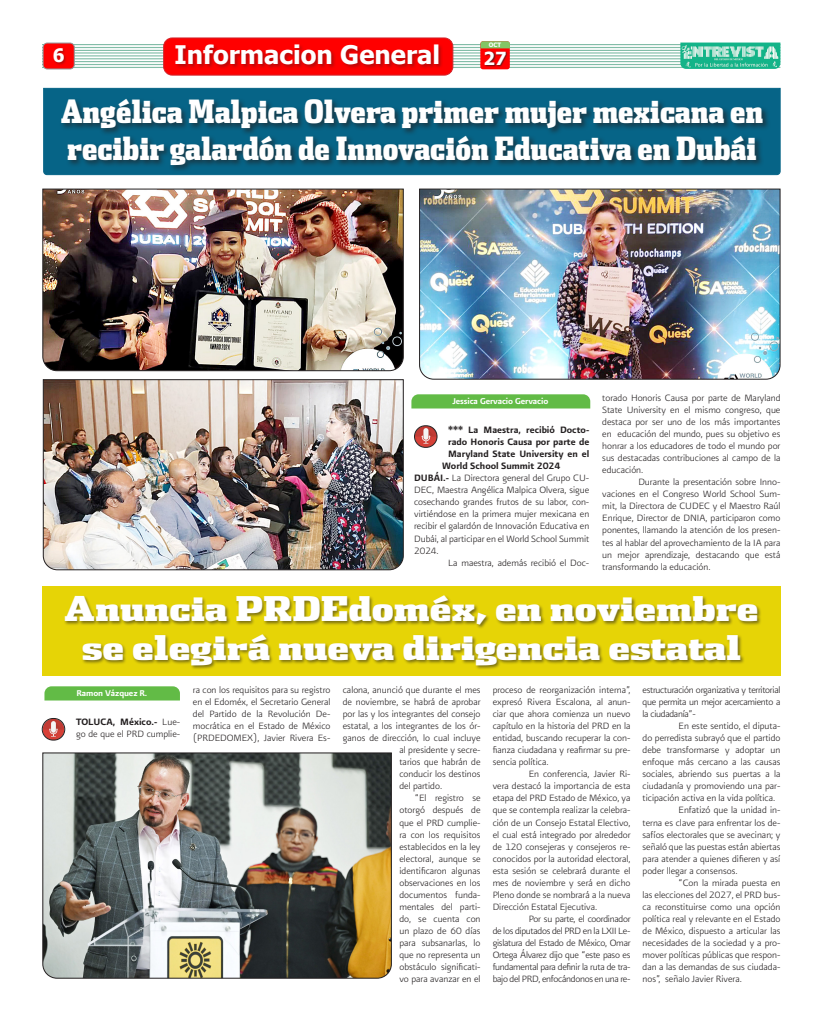
<style>
.page{position:relative;width:823px;height:1021px;background:#fff}
.page>*{position:absolute;margin:0;border:0;box-sizing:border-box;transform-origin:0 0}
.TEXTO-COMUN{font:900 33.8px/38.7px "Dispatch Comp";color:#fff;text-align:center;scale:1.42 1}
.TEXTO-COMUN-2{font:900 31.8px/36.3px "Dispatch Comp";color:#fff;scale:1.07 1}
.t1{font:700 25.5px "Tahoma";color:#fff}
.t2{font:700 18.5px "Tahoma";color:#fff}
.t3{font:700 18px "Tahoma";color:#fff}
.TEXTO-COMUN-3{font:11px/12px "Presidencia Fina";color:#231f20;text-align:justify}
.TEXTO-COMUN-4{font:11px "Presidencia Firme";color:#231f20}
.ENTRADA{font:10px "Presidencia Firme";letter-spacing:-.01em;color:#fff}
.t4{font:700 6px "Tahoma";color:#fff}
.s1{font-family:"Presidencia Firme"}
</style>
<div class="page">
<hr style="left:42px;top:44px;width:738px;height:1px;background:#83bda8">
<hr style="left:42px;top:47px;width:738px;height:1px;background:#83bda8">
<hr style="left:42px;top:50px;width:738px;height:1px;background:#83bda8">
<hr style="left:42px;top:52px;width:738px;height:2px;background:#83bda8">
<hr style="left:42px;top:55px;width:738px;height:1px;background:#83bda8">
<hr style="left:42px;top:58px;width:738px;height:1px;background:#83bda8">
<hr style="left:42px;top:61px;width:738px;height:1px;background:#83bda8">
<hr style="left:42px;top:64px;width:738px;height:1px;background:#83bda8">
<hr style="left:42px;top:67px;width:738px;height:1px;background:#83bda8">
<img style="left:680px;top:43px;width:100px;height:26px">
<svg style="left:480px;top:41px;width:29px;height:28px"></svg>
<svg style="left:480px;top:41px;width:29px;height:7px"></svg>
<div style="left:484px;top:51px;width:23px;height:16px;background:#231f20;opacity:.75"></div>
<div style="left:43px;top:43px;width:31px;height:26px;background:#f00;border-radius:4px"></div>
<div style="left:53px;top:48px;width:14px;height:18px;background:#231f20;opacity:.34"></div>
<div style="left:43px;top:43px;width:32px;height:26px;border:1px solid #939598;border-radius:4px"></div>
<div style="left:163px;top:38px;width:289px;height:37px;background:#f00;border-radius:9px"></div>
<div style="left:175px;top:44px;width:268px;height:25px;background:#231f20;opacity:.34"></div>
<div style="left:163px;top:37px;width:290px;height:39px;border:1px solid #d1232a;border-radius:9px"></div>
<img style="left:42px;top:188px;width:361px;height:183px">
<img style="left:43px;top:379px;width:360px;height:191px">
<img style="left:419px;top:188px;width:361px;height:191px">
<img style="left:414px;top:426px;width:23px;height:21px;border-radius:11px">
<div style="left:414px;top:425px;width:23px;height:22px;border:1px solid #231f20;border-radius:11px"></div>
<svg style="left:411px;top:394px;width:179px;height:14px;background:#67bd4c"></svg>
<svg style="left:43px;top:88px;width:737px;height:87px;background:#0b5775"></svg>
<div style="left:42px;top:586px;width:738px;height:89px;background:#e6d406"></div>
<div style="left:64px;top:595px;width:697px;height:75px;background:#231f20;opacity:.55"></div>
<img style="left:42px;top:752px;width:349px;height:226px">
<img style="left:42px;top:718px;width:23px;height:22px;border-radius:11px">
<div style="left:42px;top:718px;width:23px;height:22px;border:1px solid #231f20;border-radius:11px"></div>
<svg style="left:44px;top:686px;width:136px;height:14px;background:#68bd4d"></svg>
<p class="t4" style="left:488px;top:40px;width:14px">OCT</p>
<p class="t2" style="left:53px;top:42px;width:13px">6</p>
<p class="t1" style="left:174px;top:37px;width:267px">Informacion General</p>
<p class="t3" style="left:483px;top:45px;width:24px">27</p>
<p class="TEXTO-COMUN-2" style="left:61px;top:92px;width:657px">Angélica Malpica Olvera primer mujer mexicana en recibir galardón de Innovación Educativa en Dubái</p>
<p class="ENTRADA" style="left:452px;top:395px;width:97px">Jessica Gervacio Gervacio</p>
<p class="TEXTO-COMUN-4" style="left:448px;top:424px;width:142px">*** La Maestra, recibió Docto-</p>
<p class="TEXTO-COMUN-4" style="left:448px;top:436px;width:143px">rado Honoris Causa por parte de</p>
<p class="TEXTO-COMUN-4" style="left:448px;top:448px;width:143px">Maryland State University en el</p>
<p class="TEXTO-COMUN-4" style="left:442px;top:460px;width:120px">World School Summit 2024</p>
<p class="TEXTO-COMUN-3" style="left:414px;top:472px;width:177px"><span class="s1">DUBÁI.-</span> La Directora general del Grupo CU-DEC, Maestra Angélica Malpica Olvera, sigue cosechando grandes frutos de su labor, con&shy;virtiéndose en la primera mujer mexicana en recibir el galardón de Innovación Educativa en Dubái, al participar en el World School Summit 2024.</p>
<p class="TEXTO-COMUN-3" style="left:448px;top:556px;width:142px">La maestra, además recibió el Doc-</p>
<p class="TEXTO-COMUN-3" style="left:602px;top:392px;width:179px">torado Honoris Causa por parte de Maryland State University en el mismo congreso, que destaca por ser uno de los más importantes en educación del mundo, pues su objetivo es honrar a los educadores de todo el mundo por sus destacadas contribuciones al campo de la educación.</p>
<p class="TEXTO-COMUN-3" style="left:602px;top:476px;width:179px;text-indent:36px">Durante la presentación sobre Inno&shy;vaciones en el Congreso World School Sum&shy;mit, la Directora de CUDEC y el Maestro Raúl Enrique, Director de DNIA, participaron como ponentes, llamando la atención de los presen&shy;tes al hablar del aprovechamiento de la IA para un mejor aprendizaje, destacando que está transformando la educación.</p>
<p class="TEXTO-COMUN" style="left:64px;top:588px;width:490px">Anuncia PRDEdoméx, en noviembre se elegirá nueva dirigencia estatal</p>
<p class="ENTRADA" style="left:76px;top:687px;width:72px">Ramon Vázquez R.</p>
<p class="TEXTO-COMUN-3" style="left:76px;top:716px;width:106px"><span class="s1">TOLUCA, México.-</span> Lue&shy;go de que el PRD cumplie-</p>
<p class="TEXTO-COMUN-3" style="left:193px;top:684px;width:139px">ra con los requisitos para su registro en el Edoméx, el Secretario General del Partido de la Revolución De&shy;mocrática en el Estado de México (PRDEDOMEX), Javier Rivera Es-</p>
<p class="TEXTO-COMUN-3" style="left:342px;top:684px;width:139px">calona, anunció que durante el mes</p>
<p class="TEXTO-COMUN-3" style="left:342px;top:696px;width:139px">de noviembre, se habrá de aprobar</p>
<p class="TEXTO-COMUN-3" style="left:342px;top:708px;width:139px">por las y los integrantes del consejo</p>
<p class="TEXTO-COMUN-3" style="left:342px;top:720px;width:139px">estatal, a los integrantes de los ór-</p>
<p class="TEXTO-COMUN-3" style="left:342px;top:732px;width:139px">ganos de dirección, lo cual incluye</p>
<p class="TEXTO-COMUN-3" style="left:399px;top:744px;width:83px">al presidente y secre-</p>
<p class="TEXTO-COMUN-3" style="left:399px;top:756px;width:82px">tarios que habrán de</p>
<p class="TEXTO-COMUN-3" style="left:399px;top:768px;width:83px">conducir los destinos</p>
<p class="TEXTO-COMUN-3" style="left:399px;top:780px;width:44px">del partido.</p>
<p class="TEXTO-COMUN-3" style="left:399px;top:792px;width:83px;text-indent:15px">“El registro se otorgó después de que el PRD cumplie&shy;ra con los requisitos establecidos en la ley electoral, aunque se identificaron algunas observaciones en los documentos funda&shy;mentales del parti&shy;do, se cuenta con un plazo de 60 días para subsanarlas, lo que no representa un obstáculo significati&shy;vo para avanzar en el</p>
<p class="TEXTO-COMUN-3" style="left:492px;top:684px;width:139px">proceso de reorganización interna”, expresó Rivera Escalona, al anun&shy;ciar que ahora comienza un nuevo capítulo en la historia del PRD en la entidad, buscando recuperar la con&shy;fianza ciudadana y reafirmar su pre&shy;sencia política.</p>
<p class="TEXTO-COMUN-3" style="left:492px;top:768px;width:139px;text-indent:36px">En conferencia, Javier Ri&shy;vera destacó la importancia de esta etapa del PRD Estado de México, ya que se contempla realizar la celebra&shy;ción de un Consejo Estatal Electivo, el cual está integrado por alrededor de 120 consejeras y consejeros re&shy;conocidos por la autoridad electoral, esta sesión se celebrará durante el mes de noviembre y será en dicho Pleno donde se nombrará a la nueva Dirección Estatal Ejecutiva.</p>
<p class="TEXTO-COMUN-3" style="left:492px;top:912px;width:139px;text-indent:36px">Por su parte, el coordinador de los diputados del PRD en la LXII Le&shy;gislatura del Estado de México, Omar Ortega Álvarez dijo que “este paso es fundamental para definir la ruta de tra&shy;bajo del PRD, enfocándonos en una re-</p>
<p class="TEXTO-COMUN-3" style="left:642px;top:684px;width:139px">estructuración organizativa y territorial que permita un mejor acercamiento a la ciudadanía”-</p>
<p class="TEXTO-COMUN-3" style="left:642px;top:720px;width:139px;text-indent:36px">En este sentido, el diputa&shy;do perredista subrayó que el partido debe transformarse y adoptar un enfoque más cercano a las causas sociales, abriendo sus puertas a la ciudadanía y promoviendo una par&shy;ticipación activa en la vida política.</p>
<p class="TEXTO-COMUN-3" style="left:642px;top:804px;width:139px;text-indent:36px">Enfatizó que la unidad in&shy;terna es clave para enfrentar los de&shy;safíos electorales que se avecinan; y señaló que las puestas están abiertas para atender a quienes difieren y así poder llegar a consensos.</p>
<p class="TEXTO-COMUN-3" style="left:642px;top:876px;width:139px;text-indent:36px">“Con la mirada puesta en las elecciones del 2027, el PRD bus&shy;ca reconstituirse como una opción política real y relevante en el Estado de México, dispuesto a articular las necesidades de la sociedad y a pro&shy;mover políticas públicas que respon&shy;dan a las demandas de sus ciudada&shy;nos”, señalo Javier Rivera.</p>
</div>
